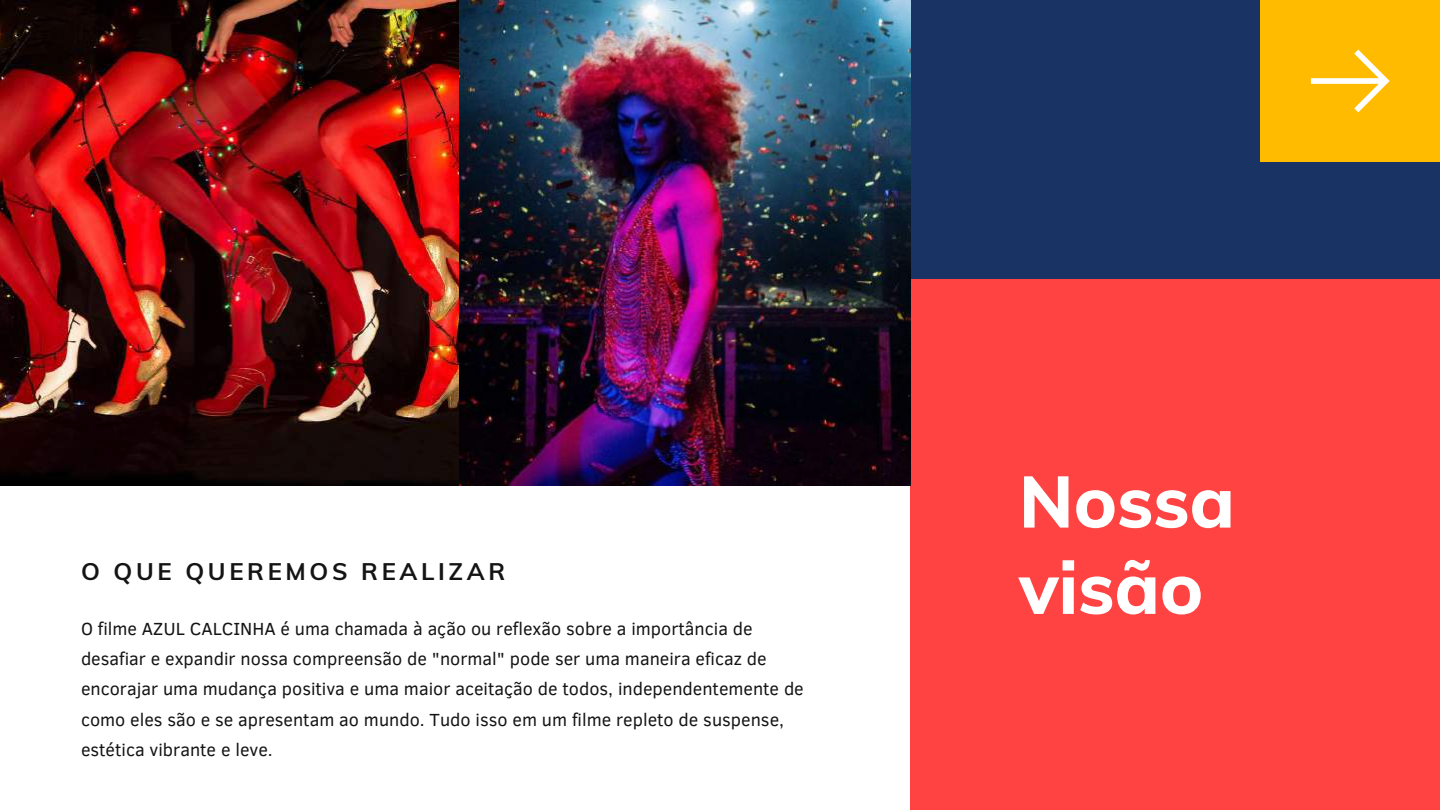
<style>
.page{position:relative;width:1440px;height:810px;background:#fff}
.page>*{position:absolute;margin:0;border:0;box-sizing:border-box;transform-origin:0 0}
.t1{font:800 72px/86.3px "Muli";color:#fff}
.t2{font:700 24px "Muli";letter-spacing:.15em;color:#141414}
.t3{font:18px/30.3px "Clear Sans";color:#141414}
</style>
<div class="page">
<div style="left:911px;top:279px;width:529px;height:531px;background:#ff4343"></div>
<div style="left:911px;top:0;width:529px;height:279px;background:#1a3365"></div>
<div style="left:1261px;top:0;width:179px;height:162px;background:#fb0"></div>
<svg style="left:1311px;top:50px;width:79px;height:62px"></svg>
<img style="left:0;top:0;width:910px;height:486px">
<h2 class="t2" style="left:81px;top:556px;width:426px">O QUE QUEREMOS REALIZAR</h2>
<p class="t3" style="left:81px;top:612px;width:724px">O filme AZUL CALCINHA é uma chamada à ação ou reflexão sobre a importância de desafiar e expandir nossa compreensão de "normal" pode ser uma maneira eficaz de encorajar uma mudança positiva e uma maior aceitação de todos, independentemente de como eles são e se apresentam ao mundo. Tudo isso em um filme repleto de suspense, estética vibrante e leve.</p>
<h1 class="t1" style="left:1019px;top:457px;width:217px">Nossa visão</h1>
</div>
